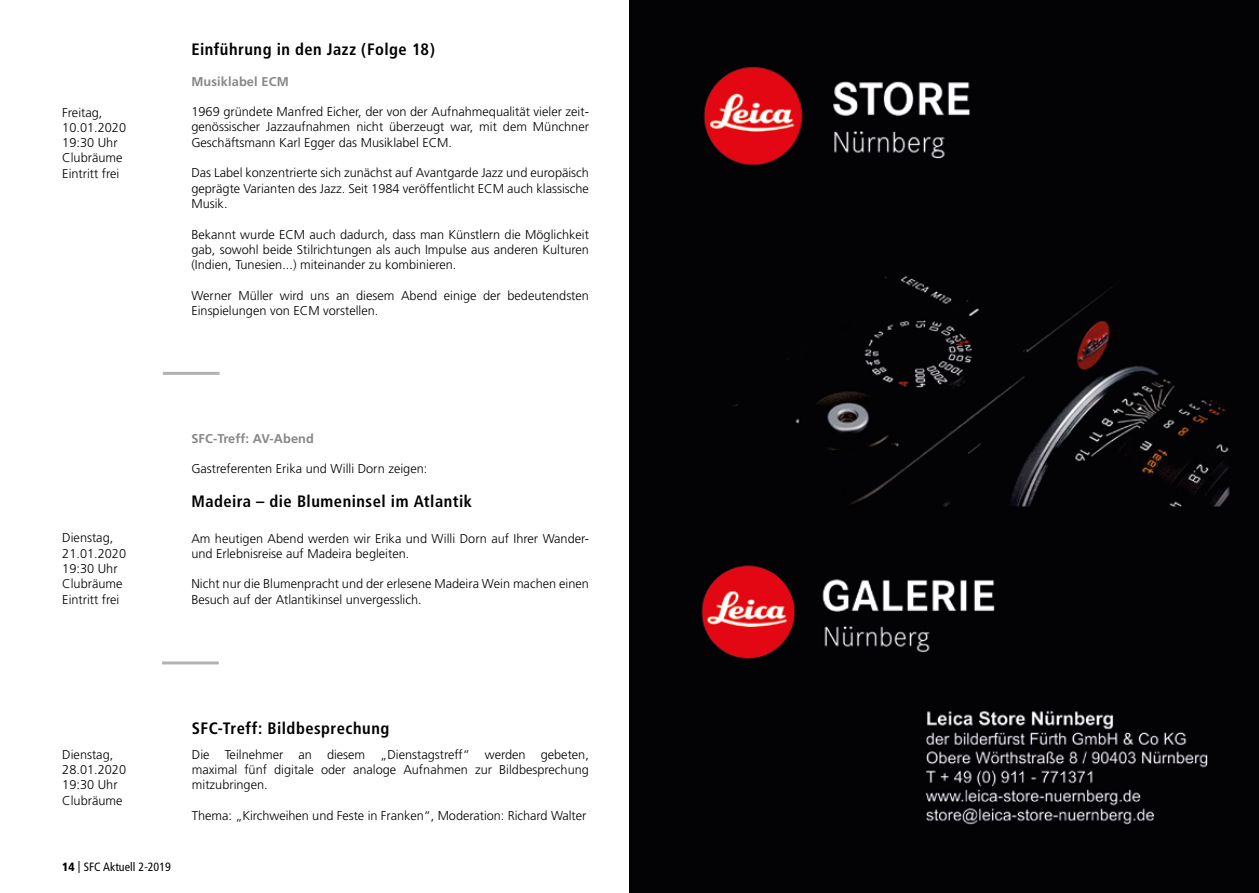
<style>
.page{position:relative;width:1259px;height:893px;background:#fff}
.page>*{position:absolute;margin:0;border:0;box-sizing:border-box;transform-origin:0 0}
.t1{font:700 condensed 16.5px "Frutiger";letter-spacing:.03em;color:#000}
.t2{font:300 12.75px/15.3px "Frutiger";color:#000}
.t3{font:700 12.75px "Frutiger";letter-spacing:.01em;color:#878787}
.t4{font:condensed 12px "Frutiger";color:#000}
.s1{font-weight:900}
</style>
<div class="page">
<img style="left:629px;top:0;width:630px;height:893px">
<hr style="left:163px;top:372px;width:56px;height:3px;background:#b3b2b2">
<hr style="left:162px;top:661px;width:57px;height:3px;background:#b3b2b2">
<p class="t2" style="left:62px;top:104px;width:65px">Freitag,<br>10.01.2020<br>19:30 Uhr<br>Clubräume<br>Eintritt frei</p>
<p class="t2" style="left:62px;top:530px;width:65px">Dienstag,<br>21.01.2020<br>19:30 Uhr<br>Clubräume<br>Eintritt frei</p>
<p class="t1" style="left:191px;top:39px;width:245px">Einführung in den Jazz (Folge 18)</p>
<p class="t3" style="left:191px;top:74px;width:99px">Musiklabel ECM</p>
<p class="t2" style="left:191px;top:104px;width:399px;text-align:justify">1969 gründete Manfred Eicher, der von der Aufnahmequalität vieler zeit&shy;genössischer Jazzaufnahmen nicht überzeugt war, mit dem Münchner Geschäftsmann Karl Egger das Musiklabel ECM.</p>
<p class="t2" style="left:191px;top:165px;width:399px;text-align:justify">Das Label konzentrierte sich zunächst auf Avantgarde Jazz und europäisch geprägte Varianten des Jazz. Seit 1984 veröffentlicht ECM auch klassische Musik.</p>
<p class="t2" style="left:191px;top:226px;width:399px;text-align:justify">Bekannt wurde ECM auch dadurch, dass man Künstlern die Möglichkeit gab, sowohl beide Stilrichtungen als auch Impulse aus anderen Kulturen (Indien, Tunesien...) miteinander zu kombinieren.</p>
<p class="t2" style="left:191px;top:288px;width:399px">Werner Müller wird uns an diesem Abend einige der bedeutendsten<br>Einspielungen von ECM vorstellen.</p>
<p class="t3" style="left:191px;top:431px;width:124px">SFC-Treff: AV-Abend</p>
<p class="t2" style="left:191px;top:461px;width:237px">Gastreferenten Erika und Willi Dorn zeigen:</p>
<p class="t1" style="left:191px;top:492px;width:282px">Madeira – die Blumeninsel im Atlantik</p>
<p class="t2" style="left:191px;top:530px;width:399px">Am heutigen Abend werden wir Erika und Willi Dorn auf Ihrer Wander&shy;und Erlebnisreise auf Madeira begleiten.</p>
<p class="t2" style="left:191px;top:576px;width:399px">Nicht nur die Blumenpracht und der erlesene Madeira Wein machen einen<br>Besuch auf der Atlantikinsel unvergesslich.</p>
<p class="t2" style="left:62px;top:747px;width:65px">Dienstag,<br>28.01.2020<br>19:30 Uhr<br>Clubräume</p>
<p class="t4" style="left:62px;top:860px;width:110px"><span class="s1">14</span> | SFC Aktuell 2-2019</p>
<p class="t1" style="left:192px;top:719px;width:199px">SFC-Treff: Bildbesprechung</p>
<p class="t2" style="left:192px;top:747px;width:398px;text-align:justify">Die Teilnehmer an diesem „Dienstagstreff“ werden gebeten, maximal fünf digitale oder analoge Aufnahmen zur Bildbesprechung mitzubringen.</p>
<p class="t2" style="left:192px;top:808px;width:396px">Thema: „Kirchweihen und Feste in Franken“, Moderation: Richard Walter</p>
</div>
